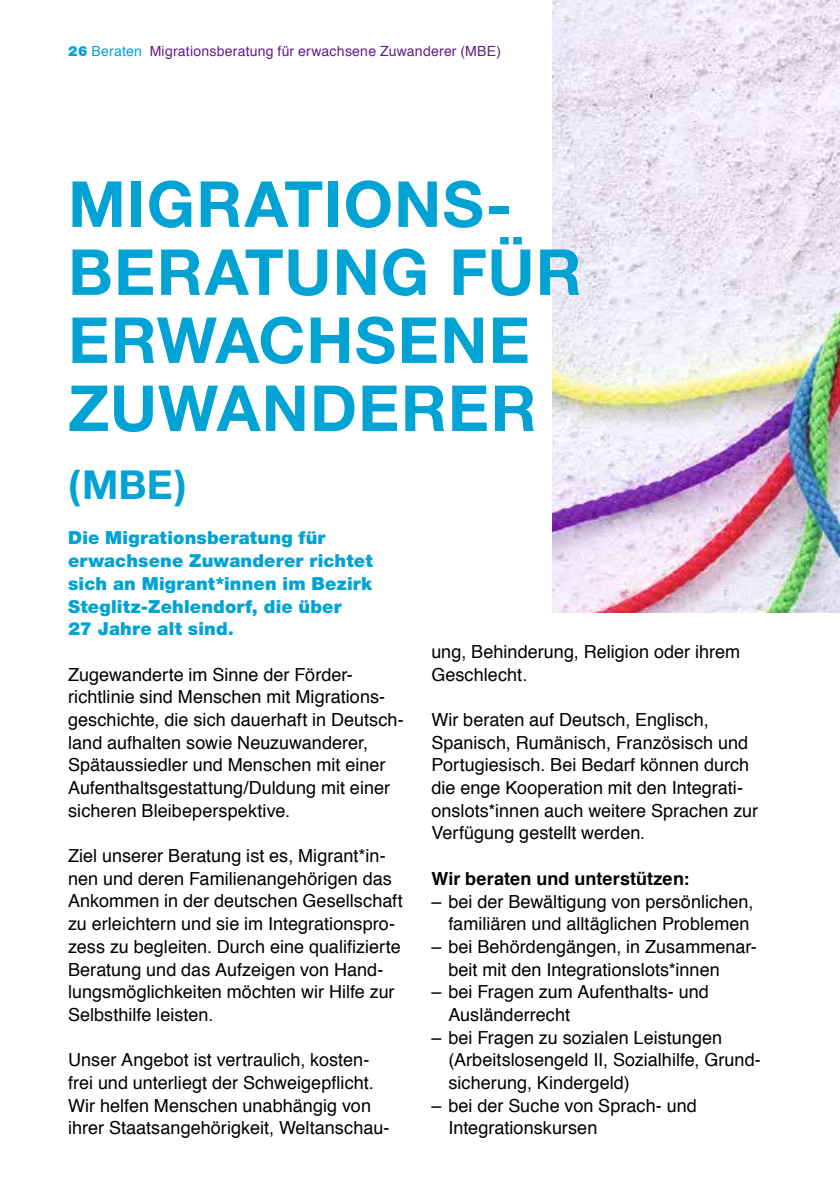
<style>
.page{position:relative;width:840px;height:1191px;background:#fff}
.page>*{position:absolute;margin:0;border:0;box-sizing:border-box;transform-origin:0 0}
.t1{font:700 63.6px/68px "Helvetica Neue";letter-spacing:.02em;color:#00a3d3}
.t2{font:700 40px "Helvetica Neue";color:#00a3d3}
.t3{font:18px/22.6px "Helvetica";color:#000}
.t4{font:900 18px/22.6px "Helvetica Neue";letter-spacing:.01em;color:#00a3d3}
.t5{font:700 18px "Helvetica";letter-spacing:.005em;color:#000}
.t6{font:14px "Helvetica";letter-spacing:.015em;color:#611d89}
.s1{font-family:"Helvetica Neue";font-weight:900;color:#00a3d3}
.s2{color:#00a3d3}
</style>
<div class="page">
<img style="left:552px;top:0;width:287px;height:612px">
<p class="t6" style="left:68px;top:40px;width:434px"><span class="s1">26</span> <span class="s2">Beraten</span> Migrationsberatung für erwachsene Zuwanderer (MBE)</p>
<h1 class="t1" style="left:68px;top:169px;width:514px">MIGRATIONS-<br>BERATUNG FÜR<br>ERWACHSENE<br>ZUWANDERER</h1>
<h2 class="t2" style="left:68px;top:460px;width:120px">(MBE)</h2>
<p class="t4" style="left:68px;top:526px;width:306px">Die Migrationsberatung für erwachsene Zuwanderer richtet sich an Migrant*innen im Bezirk<br>Steglitz-Zehlendorf, die über<br>27 Jahre alt sind.</p>
<p class="t3" style="left:68px;top:663px;width:337px">Zugewanderte im Sinne der Förder&shy;richtlinie sind Menschen mit Migrations&shy;geschichte, die sich dauerhaft in Deutsch&shy;land aufhalten sowie Neuzuwanderer, Spätaussiedler und Menschen mit einer Aufenthaltsgestattung/Duldung mit einer sicheren Bleibeperspektive.</p>
<p class="t3" style="left:68px;top:845px;width:336px">Ziel unserer Beratung ist es, Migrant*in&shy;nen und deren Familienangehörigen das Ankommen in der deutschen Gesellschaft zu erleichtern und sie im Integrationspro&shy;zess zu begleiten. Durch eine qualifizierte Beratung und das Aufzeigen von Hand&shy;lungsmöglichkeiten möchten wir Hilfe zur Selbsthilfe leisten.</p>
<p class="t3" style="left:68px;top:1049px;width:323px">Unser Angebot ist vertraulich, kosten&shy;frei und unterliegt der Schweigepflicht.<br>Wir helfen Menschen unabhängig von ihrer Staatsangehörigkeit, Weltanschau-</p>
<p class="t3" style="left:431px;top:641px;width:310px">ung, Behinderung, Religion oder ihrem<br>Geschlecht.</p>
<p class="t3" style="left:431px;top:709px;width:328px">Wir beraten auf Deutsch, Englisch, Spanisch, Rumänisch, Französisch und Portugiesisch. Bei Bedarf können durch die enge Kooperation mit den Integrati&shy;onslots*innen auch weitere Sprachen zur Verfügung gestellt werden.</p>
<p class="t5" style="left:431px;top:864px;width:259px">Wir beraten und unterstützen:</p>
<p class="t3" style="left:431px;top:890px;width:323px;text-align:right">– bei der Bewältigung von persönlichen, familiären und alltäglichen Problemen</p>
<p class="t3" style="left:448px;top:935px;width:310px;text-indent:-17px">– bei Behördengängen, in Zusammenar&shy;beit mit den Integrationslots*innen</p>
<p class="t3" style="left:448px;top:981px;width:262px;text-indent:-17px">– bei Fragen zum Aufenthalts- und<br>Ausländerrecht</p>
<p class="t3" style="left:448px;top:1026px;width:314px;text-indent:-17px">– bei Fragen zu sozialen Leistungen (Arbeitslosengeld II, Sozialhilfe, Grund&shy;sicherung, Kindergeld)</p>
<p class="t3" style="left:448px;top:1094px;width:250px;text-indent:-17px">– bei der Suche von Sprach- und<br>Integrationskursen</p>
</div>
